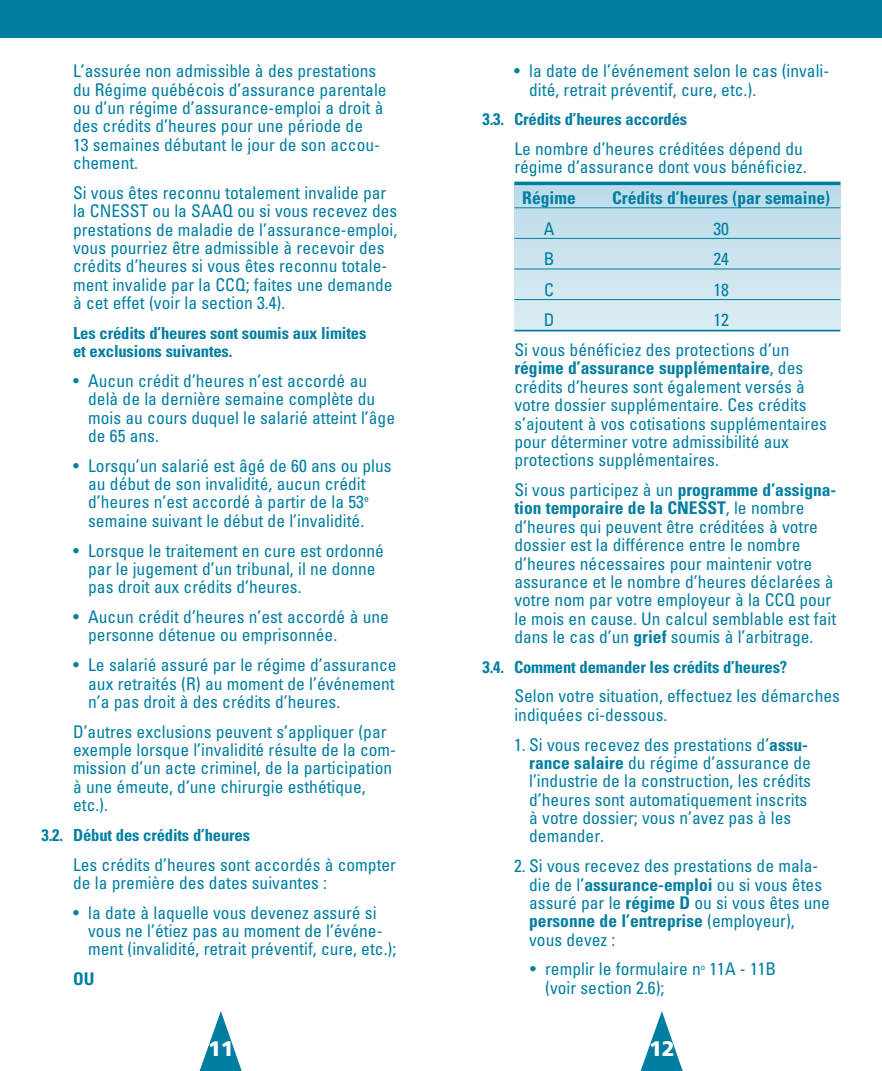
<style>
.page{position:relative;width:882px;height:1071px;background:#fff}
.page>*{position:absolute;margin:0;border:0;box-sizing:border-box;transform-origin:0 0}
.t1{font:900 21px "Frutiger";color:#fff}
.t2{font:condensed 17.5px/18.4px "Univers";color:#007ea2}
.t3{font:700 condensed 17.5px "Univers";color:#007ea2}
.t4{font:700 condensed 16.62px/18.4px "Univers";letter-spacing:-.01em;color:#007ea2}
.s1{font-weight:700}
</style>
<div class="page">
<svg style="left:515px;top:185px;width:325px;height:144px;background:#c9e2ed"></svg>
<hr style="left:514px;top:182px;width:326px;height:3px;background:#007ea2">
<hr style="left:514px;top:207px;width:326px;height:1px;background:#007ea2">
<hr style="left:514px;top:238px;width:326px;height:1px;background:#007ea2">
<hr style="left:514px;top:269px;width:326px;height:1px;background:#007ea2">
<hr style="left:514px;top:299px;width:326px;height:1px;background:#007ea2">
<hr style="left:514px;top:330px;width:326px;height:1px;background:#007ea2">
<svg style="left:641px;top:1011px;width:42px;height:60px"></svg>
<svg style="left:200px;top:1011px;width:42px;height:60px"></svg>
<div style="left:0;top:0;width:441px;height:38px;background:#007ea2"></div>
<div style="left:441px;top:0;width:441px;height:38px;background:#007ea2"></div>
<p class="t2" style="left:73px;top:61px;width:315px">L’assurée non admissible à des prestations du Régime québécois d’assurance parentale ou d’un régime d’assurance-emploi a droit à des crédits d’heures pour une période de<br>13 semaines débutant le jour de son accou&shy;chement.</p>
<p class="t2" style="left:73px;top:183px;width:326px">Si vous êtes reconnu totalement invalide par la CNESST ou la SAAQ ou si vous recevez des prestations de maladie de l’assurance-emploi, vous pourriez être admissible à recevoir des crédits d’heures si vous êtes reconnu totale&shy;ment invalide par la CCQ; faites une demande à cet effet (voir la section 3.4).</p>
<p class="t4" style="left:73px;top:323px;width:295px">Les crédits d’heures sont soumis aux limites et exclusions suivantes.</p>
<p class="t2" style="left:88px;top:371px;width:308px;text-indent:-15px">• Aucun crédit d’heures n’est accordé au delà de la dernière semaine complète du mois au cours duquel le salarié atteint l’âge de 65 ans.</p>
<p class="t2" style="left:88px;top:456px;width:305px;text-indent:-15px">• Lorsqu’un salarié est âgé de 60 ans ou plus au début de son invalidité, aucun crédit d’heures n’est accordé à partir de la 53<sup>e </sup>semaine suivant le début de l’invalidité.</p>
<p class="t2" style="left:88px;top:541px;width:297px;text-indent:-15px">• Lorsque le traitement en cure est ordonné par le jugement d’un tribunal, il ne donne pas droit aux crédits d’heures.</p>
<p class="t2" style="left:88px;top:607px;width:302px;text-indent:-15px">• Aucun crédit d’heures n’est accordé à une personne détenue ou emprisonnée.</p>
<p class="t2" style="left:88px;top:655px;width:310px;text-align:justify;text-indent:-15px">• Le salarié assuré par le régime d’assurance aux retraités (R) au moment de l’événement n’a pas droit à des crédits d’heures.</p>
<p class="t2" style="left:73px;top:722px;width:325px">D’autres exclusions peuvent s’appliquer (par exemple lorsque l’invalidité résulte de la com&shy;mission d’un acte criminel, de la participation à une émeute, d’une chirurgie esthétique, etc.).</p>
<p class="t4" style="left:42px;top:825px;width:210px">3.2. Début des crédits d’heures</p>
<p class="t2" style="left:73px;top:855px;width:325px">Les crédits d’heures sont accordés à compter de la première des dates suivantes :</p>
<p class="t2" style="left:88px;top:903px;width:310px;text-indent:-15px">• la date à laquelle vous devenez assuré si vous ne l’étiez pas au moment de l’événe&shy;ment (invalidité, retrait préventif, cure, etc.);</p>
<p class="t3" style="left:73px;top:968px;width:23px">OU</p>
<p class="t1" style="left:208px;top:1036px;width:27px">11</p>
<p class="t2" style="left:529px;top:61px;width:302px;text-indent:-15px">• la date de l’événement selon le cas (invali&shy;dité, retrait préventif, cure, etc.).</p>
<p class="t4" style="left:483px;top:110px;width:206px">3.3. Crédits d’heures accordés</p>
<p class="t2" style="left:514px;top:139px;width:294px">Le nombre d’heures créditées dépend du régime d’assurance dont vous bénéficiez.</p>
<p class="t3" style="left:522px;top:187px;width:55px">Régime</p>
<p class="t3" style="left:612px;top:187px;width:219px">Crédits d’heures (par semaine)</p>
<p class="t2" style="left:544px;top:219px;width:12px">A</p>
<p class="t2" style="left:713px;top:219px;width:17px">30</p>
<p class="t2" style="left:544px;top:249px;width:12px">B</p>
<p class="t2" style="left:713px;top:249px;width:17px">24</p>
<p class="t2" style="left:544px;top:280px;width:11px">C</p>
<p class="t2" style="left:713px;top:280px;width:17px">18</p>
<p class="t2" style="left:544px;top:311px;width:12px">D</p>
<p class="t2" style="left:514px;top:305px;width:277px;line-height:29.8px;text-indent:199px">12<br>Si vous bénéficiez des protections d’un</p>
<p class="t2" style="left:514px;top:359px;width:314px"><span class="s1">régime d’assurance supplémentaire</span>, des crédits d’heures sont également versés à votre dossier supplémentaire. Ces crédits s’ajoutent à vos cotisations supplémentaires pour déterminer votre admissibilité aux protections supplémentaires.</p>
<p class="t2" style="left:514px;top:480px;width:324px">Si vous participez à un <span class="s1">programme d’assigna&shy;tion temporaire de la CNESST</span>, le nombre d’heures qui peuvent être créditées à votre dossier est la différence entre le nombre d’heures nécessaires pour maintenir votre assurance et le nombre d’heures déclarées à votre nom par votre employeur à la CCQ pour le mois en cause. Un calcul semblable est fait dans le cas d’un <span class="s1">grief</span> soumis à l’arbitrage.</p>
<p class="t4" style="left:483px;top:657px;width:306px">3.4. Comment demander les crédits d’heures?</p>
<p class="t2" style="left:514px;top:687px;width:327px">Selon votre situation, effectuez les démarches indiquées ci-dessous.</p>
<p class="t2" style="left:529px;top:735px;width:283px;text-indent:-15px">1. Si vous recevez des prestations d’<span class="s1">assu&shy;rance salaire</span> du régime d’assurance de l’industrie de la construction, les crédits d’heures sont automatiquement inscrits à votre dossier; vous n’avez pas à les demander.</p>
<p class="t2" style="left:529px;top:856px;width:302px;text-indent:-15px">2. Si vous recevez des prestations de mala&shy;die de l’<span class="s1">assurance-emploi</span> ou si vous êtes assuré par le <span class="s1">régime D</span> ou si vous êtes une <span class="s1">personne de l’entreprise</span> (employeur), vous devez :</p>
<p class="t2" style="left:545px;top:960px;width:233px;text-indent:-15px">• remplir le formulaire n<sup>o</sup> 11A - 11B (voir section 2.6);</p>
<p class="t1" style="left:649px;top:1036px;width:27px">12</p>
</div>
